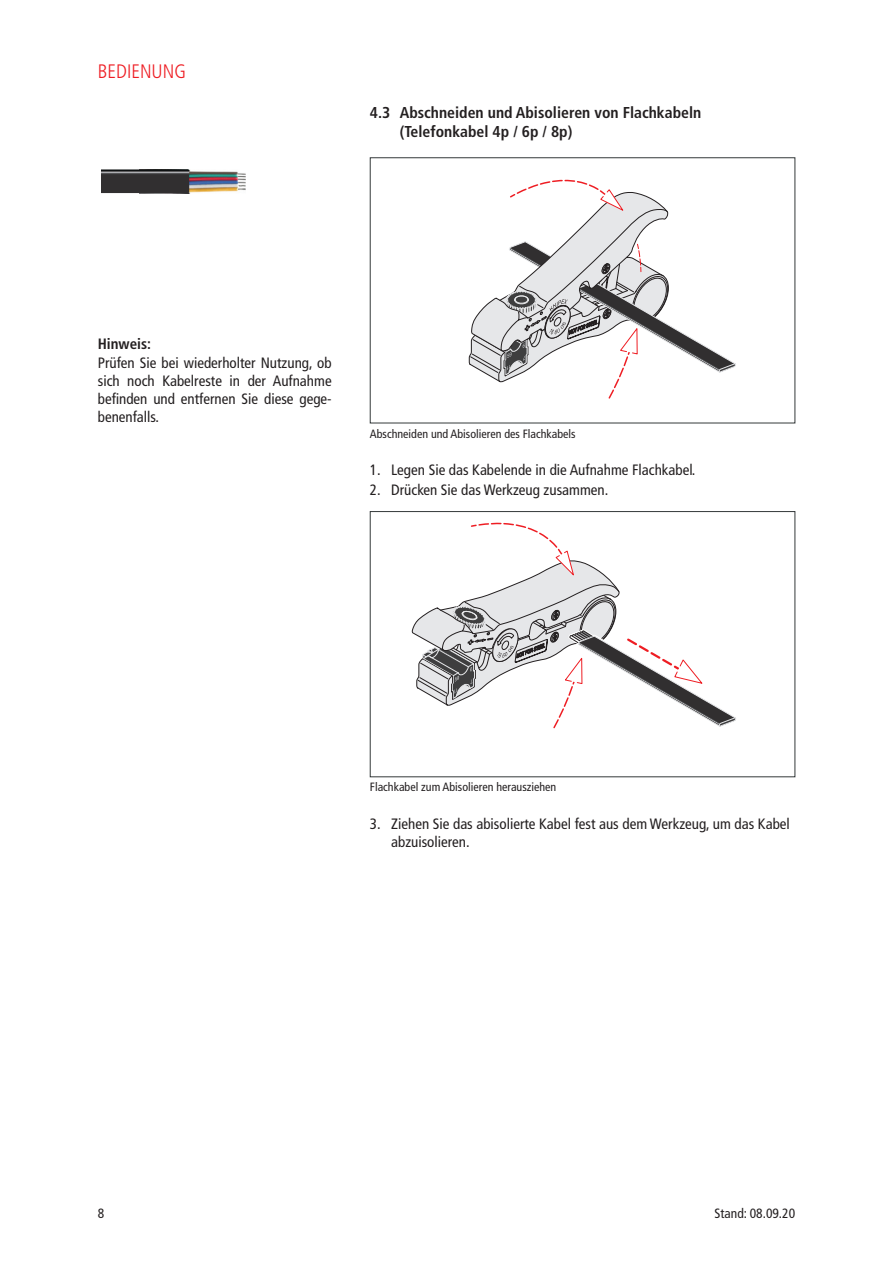
<style>
.page{position:relative;width:893px;height:1263px;background:#fff}
.page>*{position:absolute;margin:0;border:0;box-sizing:border-box;transform-origin:0 0}
.t1{font:300 condensed 19.5px "Frutiger LT Pro";color:#ee1d23}
.t2{font:700 condensed 15.75px/18.8px "Frutiger LT Pro";color:#231f20}
.t3{font:condensed 15px/18px "Frutiger LT Pro";color:#231f20}
.t4{font:700 condensed 15px "Frutiger LT Pro";color:#231f20}
.t5{font:condensed 13.5px "Frutiger LT Pro";color:#231f20}
.figcaption{font:condensed 12px "Frutiger LT Pro";color:#231f20}
</style>
<div class="page">
<svg style="left:468px;top:179px;width:268px;height:220px"></svg>
<div style="left:370px;top:157px;width:425px;height:266px;border:1px solid #34393a"></div>
<svg style="left:411px;top:522px;width:325px;height:207px"></svg>
<div style="left:370px;top:511px;width:425px;height:266px;border:1px solid #34393a"></div>
<img style="left:189px;top:169px;width:56px;height:24px">
<svg style="left:101px;top:169px;width:88px;height:24px;background:#393839"></svg>
<h1 class="t1" style="left:98px;top:60px;width:90px">BEDIENUNG</h1>
<p class="t2" style="left:400px;top:103px;width:303px;text-indent:-30px">4.3 Abschneiden und Abisolieren von Flachkabeln (Telefonkabel 4p / 6p / 8p)</p>
<p class="t4" style="left:98px;top:335px;width:55px">Hinweis:</p>
<p class="t3" style="left:98px;top:354px;width:235px;text-align:justify">Prüfen Sie bei wiederholter Nutzung, ob sich noch Kabelreste in der Aufnahme befinden und entfernen Sie diese gege&shy;benenfalls.</p>
<p class="figcaption" style="left:370px;top:426px;width:207px">Abschneiden und Abisolieren des Flachkabels</p>
<p class="t3" style="left:370px;top:461px;width:327px">1. Legen Sie das Kabelende in die Aufnahme Flachkabel.</p>
<p class="t3" style="left:370px;top:481px;width:240px">2. Drücken Sie das Werkzeug zusammen.</p>
<p class="figcaption" style="left:370px;top:780px;width:188px">Flachkabel zum Abisolieren herausziehen</p>
<p class="t3" style="left:391px;top:814px;width:400px;text-indent:-21px">3. Ziehen Sie das abisolierte Kabel fest aus dem Werkzeug, um das Kabel abzuisolieren.</p>
<p class="t5" style="left:98px;top:1205px;width:8px">8</p>
<p class="t5" style="left:715px;top:1205px;width:82px">Stand: 08.09.20</p>
</div>
